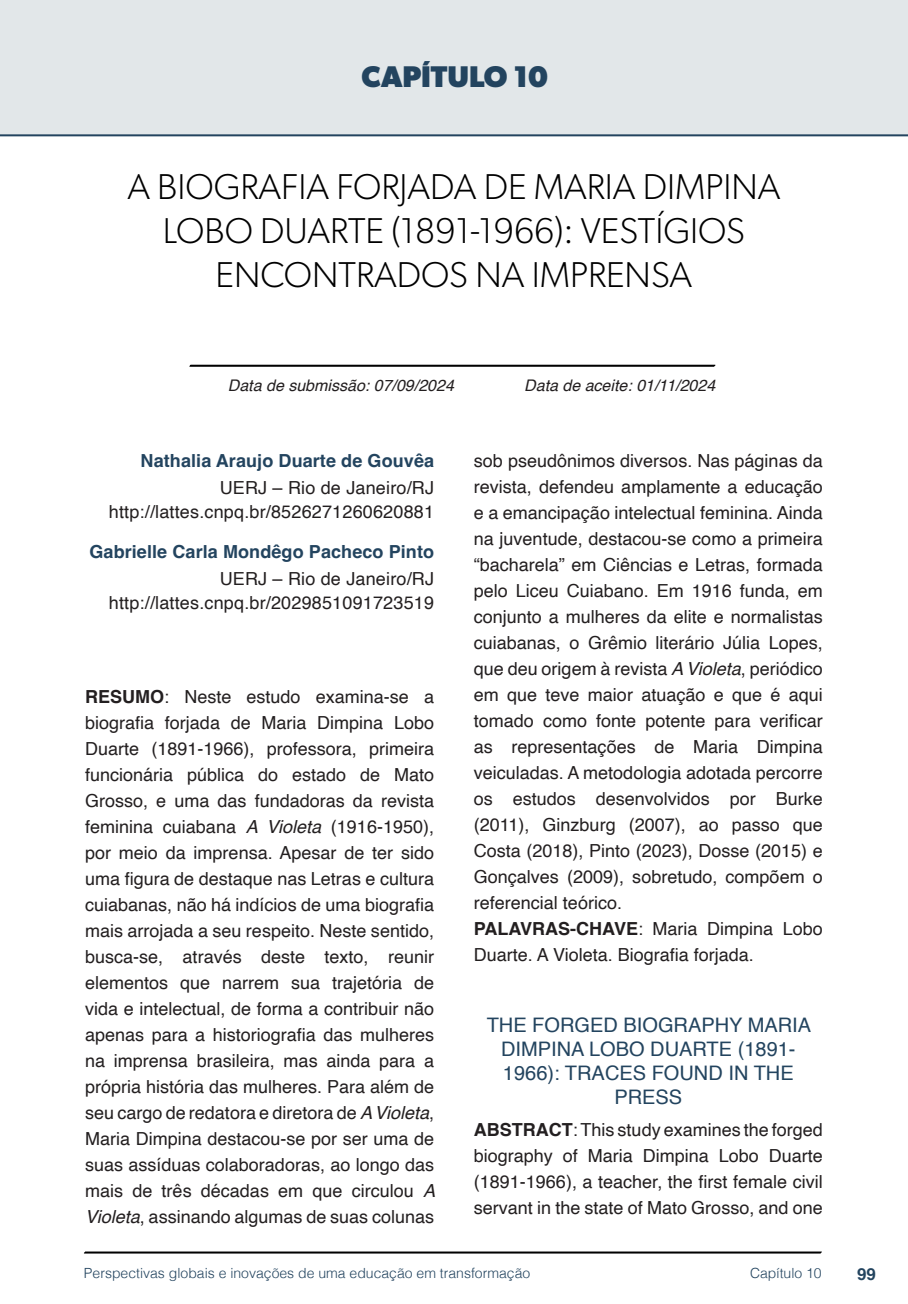
<style>
.page{position:relative;width:908px;height:1304px;background:#fff}
.page>*{position:absolute;margin:0;border:0;box-sizing:border-box;transform-origin:0 0}
.nome_artigos{font:300 36px/44px "Gibson";color:#000;text-align:center}
.capítulos{font:700 30px "Gibson";color:#23445f}
.título_Inglês{font:20px/24px "Helvetica";color:#23445f;text-align:center}
.Resumos_e_PC_TXT{font:18px/26px "Helvetica";color:#231f20;text-align:justify}
.info_autores{font:18px "Helvetica";letter-spacing:.01em;color:#231f20}
.nome_autores{font:700 18px "Helvetica";letter-spacing:.005em;color:#23445f}
.t1{font:700 16.8px "Helvetica";color:#23445f}
.data{font:italic 16px "Helvetica";color:#231f20}
.t2{font:300 14px "Helvetica";color:#23445f}
.s1{font-weight:700}
.s2{font-style:italic}
</style>
<div class="page">
<svg style="left:84px;top:1251px;width:737px;height:3px;background:#515151"></svg>
<div style="left:0;top:0;width:907px;height:136px;background:#e2e7e9"></div>
<div style="left:44px;top:72px;width:68px;height:61px;background:#e2e7e9"></div>
<svg style="left:189px;top:364px;width:526px;height:3px;background:#4f4f4f"></svg>
<p class="capítulos" style="left:361px;top:58px;width:188px">CAPÍTULO 10</p>
<p class="nome_artigos" style="left:127px;top:164px;width:654px">A BIOGRAFIA FORJADA DE MARIA DIMPINA<br>LOBO DUARTE (1891-1966): VESTÍGIOS<br>ENCONTRADOS NA IMPRENSA</p>
<p class="data" style="left:228px;top:373px;width:227px">Data de submissão: 07/09/2024</p>
<p class="data" style="left:524px;top:373px;width:192px">Data de aceite: 01/11/2024</p>
<p class="nome_autores" style="left:140px;top:450px;width:295px">Nathalia Araujo Duarte de Gouvêa</p>
<p class="info_autores" style="left:219px;top:474px;width:216px">UERJ – Rio de Janeiro/RJ</p>
<p class="info_autores" style="left:109px;top:498px;width:326px">http://lattes.cnpq.br/8526271260620881</p>
<p class="nome_autores" style="left:89px;top:540px;width:346px">Gabrielle Carla Mondêgo Pacheco Pinto</p>
<p class="info_autores" style="left:219px;top:565px;width:216px">UERJ – Rio de Janeiro/RJ</p>
<p class="info_autores" style="left:109px;top:589px;width:326px">http://lattes.cnpq.br/2029851091723519</p>
<p class="Resumos_e_PC_TXT" style="left:85px;top:684px;width:351px"><span class="s1">RESUMO</span>: Neste estudo examina-se a biografia forjada de Maria Dimpina Lobo Duarte (1891-1966), professora, primeira funcionária pública do estado de Mato Grosso, e uma das fundadoras da revista feminina cuiabana <span class="s2">A Violeta</span> (1916-1950), por meio da imprensa. Apesar de ter sido uma figura de destaque nas Letras e cultura cuiabanas, não há indícios de uma biografia mais arrojada a seu respeito. Neste sentido, busca-se, através deste texto, reunir elementos que narrem sua trajetória de vida e intelectual, de forma a contribuir não apenas para a historiografia das mulheres na imprensa brasileira, mas ainda para a própria história das mulheres. Para além de seu cargo de redatora e diretora de <span class="s2">A Violeta</span>, Maria Dimpina destacou-se por ser uma de suas assíduas colaboradoras, ao longo das mais de três décadas em que circulou <span class="s2">A Violeta</span>, assinando algumas de suas colunas</p>
<p class="Resumos_e_PC_TXT" style="left:473px;top:448px;width:350px">sob pseudônimos diversos. Nas páginas da revista, defendeu amplamente a educação e a emancipação intelectual feminina. Ainda na juventude, destacou-se como a primeira “bacharela” em Ciências e Letras, formada pelo Liceu Cuiabano. Em 1916 funda, em conjunto a mulheres da elite e normalistas cuiabanas, o Grêmio literário Júlia Lopes, que deu origem à revista <span class="s2">A Violeta</span>, periódico em que teve maior atuação e que é aqui tomado como fonte potente para verificar as representações de Maria Dimpina veiculadas. A metodologia adotada percorre os estudos desenvolvidos por Burke (2011), Ginzburg (2007), ao passo que Costa (2018), Pinto (2023), Dosse (2015) e Gonçalves (2009), sobretudo, compõem o referencial teórico.</p>
<p class="Resumos_e_PC_TXT" style="left:473px;top:916px;width:350px"><span class="s1">PALAVRAS-CHAVE</span>: Maria Dimpina Lobo<br>Duarte. A Violeta. Biografia forjada.</p>
<p class="título_Inglês" style="left:486px;top:1014px;width:326px">THE FORGED BIOGRAPHY MARIA<br>DIMPINA LOBO DUARTE (1891-<br>1966): TRACES FOUND IN THE<br>PRESS</p>
<p class="Resumos_e_PC_TXT" style="left:473px;top:1117px;width:350px"><span class="s1">ABSTRACT</span>: This study examines the forged biography of Maria Dimpina Lobo Duarte (1891-1966), a teacher, the first female civil servant in the state of Mato Grosso, and one</p>
<p class="t2" style="left:84px;top:1261px;width:447px">Perspectivas globais e inovações de uma educação em transformação</p>
<p class="t2" style="left:749px;top:1261px;width:73px">Capítulo 10</p>
<p class="t1" style="left:856px;top:1264px;width:20px">99</p>
</div>
